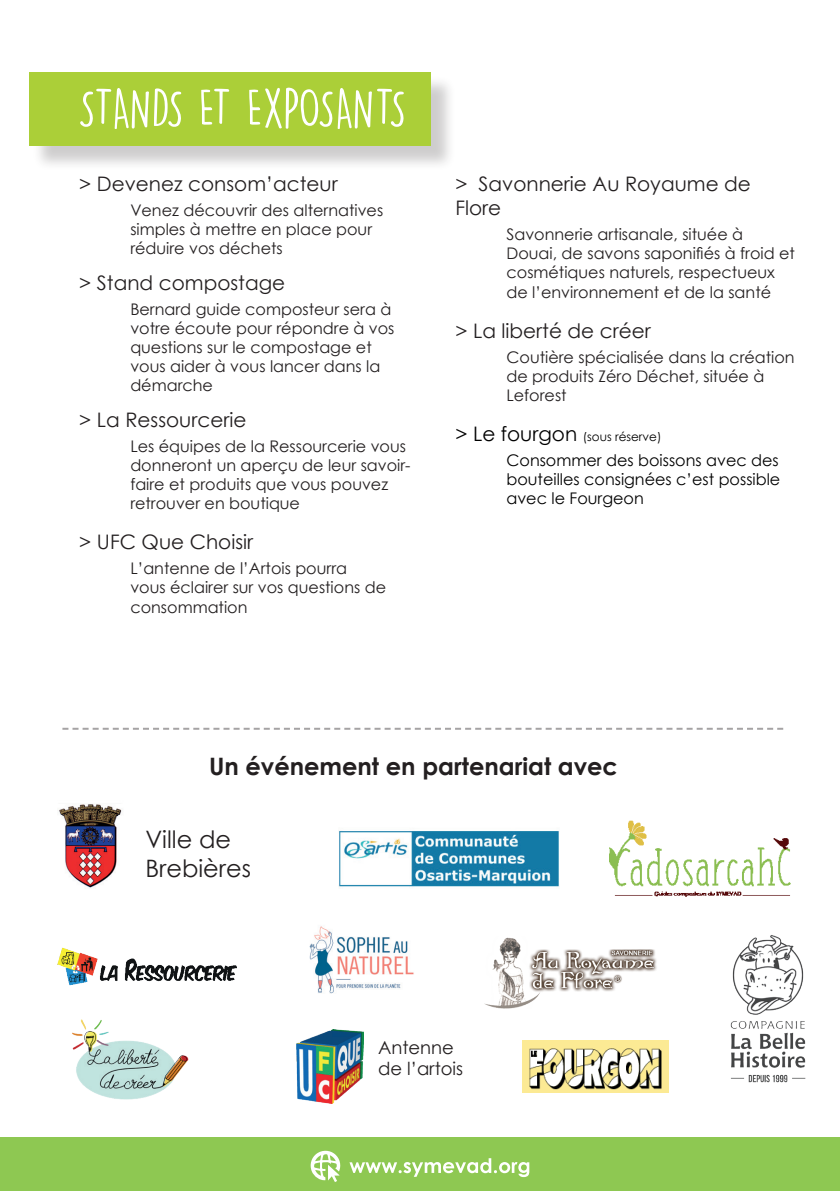
<style>
.page{position:relative;width:840px;height:1191px;background:#fff}
.page>*{position:absolute;margin:0;border:0;box-sizing:border-box;transform-origin:0 0}
.t1{font:50px "DK Lemon Yellow Sun";letter-spacing:-.04em;color:#fff}
.t2{font:700 24px "Century Gothic";color:#231f20}
.t3{font:24px/28.8px "Century Gothic";color:#231f20}
.t4{font:20px/24px "Century Gothic";color:#231f20}
.t5{font:18px/21.6px "Century Gothic";color:#231f20}
.t6{font:16px/19.2px "Century Gothic";color:#231f20}
.t7{font:16px/19.2px "Century Gothic";color:#000;text-align:justify}
.t8{font:12px "Century Gothic";color:#000}
.s1{font-size:20px}
</style>
<div class="page">
<div style="left:0;top:1137px;width:839px;height:54px;background:#8ec852"></div>
<svg style="left:310px;top:1150px;width:31px;height:32px"></svg>
<svg style="left:349px;top:1158px;width:180px;height:19px"></svg>
<img style="left:609px;top:820px;width:182px;height:77px">
<img style="left:339px;top:831px;width:219px;height:56px">
<img style="left:57px;top:947px;width:179px;height:39px">
<svg style="left:62px;top:728px;width:720px;height:2px"></svg>
<img style="left:59px;top:804px;width:63px;height:84px">
<div style="left:33px;top:75px;width:422px;height:96px;background:#231f20;opacity:.22"></div>
<div style="left:30px;top:72px;width:400px;height:74px;background:#abcf38"></div>
<img style="left:72px;top:1019px;width:117px;height:81px">
<img style="left:297px;top:1029px;width:66px;height:74px">
<img style="left:309px;top:926px;width:105px;height:68px">
<img style="left:730px;top:935px;width:76px;height:148px">
<img style="left:484px;top:937px;width:173px;height:71px">
<img style="left:522px;top:1040px;width:146px;height:52px">
<h1 class="t1" style="left:78px;top:78px;width:330px">STANDS ET EXPOSANTS</h1>
<p class="t4" style="left:79px;top:171px;width:260px">&gt; Devenez consom’acteur</p>
<p class="t6" style="left:130px;top:200px;width:254px">Venez découvrir des alternatives simples à mettre en place pour réduire vos déchets</p>
<p class="t4" style="left:79px;top:270px;width:207px">&gt; Stand compostage</p>
<p class="t6" style="left:130px;top:299px;width:265px">Bernard guide composteur sera à votre écoute pour répondre à vos questions sur le compostage et vous aider à vous lancer dans la démarche</p>
<p class="t4" style="left:79px;top:407px;width:169px">&gt; La Ressourcerie</p>
<p class="t6" style="left:130px;top:436px;width:281px">Les équipes de la Ressourcerie vous donneront un aperçu de leur savoir&shy;faire et produits que vous pouvez retrouver en boutique</p>
<p class="t4" style="left:79px;top:530px;width:175px">&gt; UFC Que Choisir</p>
<p class="t6" style="left:130px;top:558px;width:257px">L’antenne de l’Artois pourra vous éclairer sur vos questions de consommation</p>
<p class="t4" style="left:455px;top:171px;width:297px">&gt; Savonnerie Au Royaume de<br>Flore</p>
<p class="t6" style="left:506px;top:224px;width:290px">Savonnerie artisanale, située à Douai, de savons saponifiés à froid et cosmétiques naturels, respectueux de l’environnement et de la santé</p>
<p class="t4" style="left:455px;top:318px;width:197px">&gt; La liberté de créer</p>
<p class="t6" style="left:506px;top:347px;width:289px">Coutière spécialisée dans la création de produits Zéro Déchet, située à<br>Leforest</p>
<p class="t8" style="left:455px;top:428px;width:207px"><span class="s1">&gt; Le fourgon</span> (sous réserve)</p>
<p class="t7" style="left:506px;top:450px;width:275px">Consommer des boissons avec des bouteilles consignées c’est possible avec le Fourgeon</p>
<h2 class="t2" style="left:209px;top:747px;width:410px">Un événement en partenariat avec</h2>
<h2 class="t3" style="left:145px;top:824px;width:107px">Ville de<br>Brebières</h2>
<p class="t5" style="left:378px;top:1036px;width:87px">Antenne de l’artois</p>
</div>
